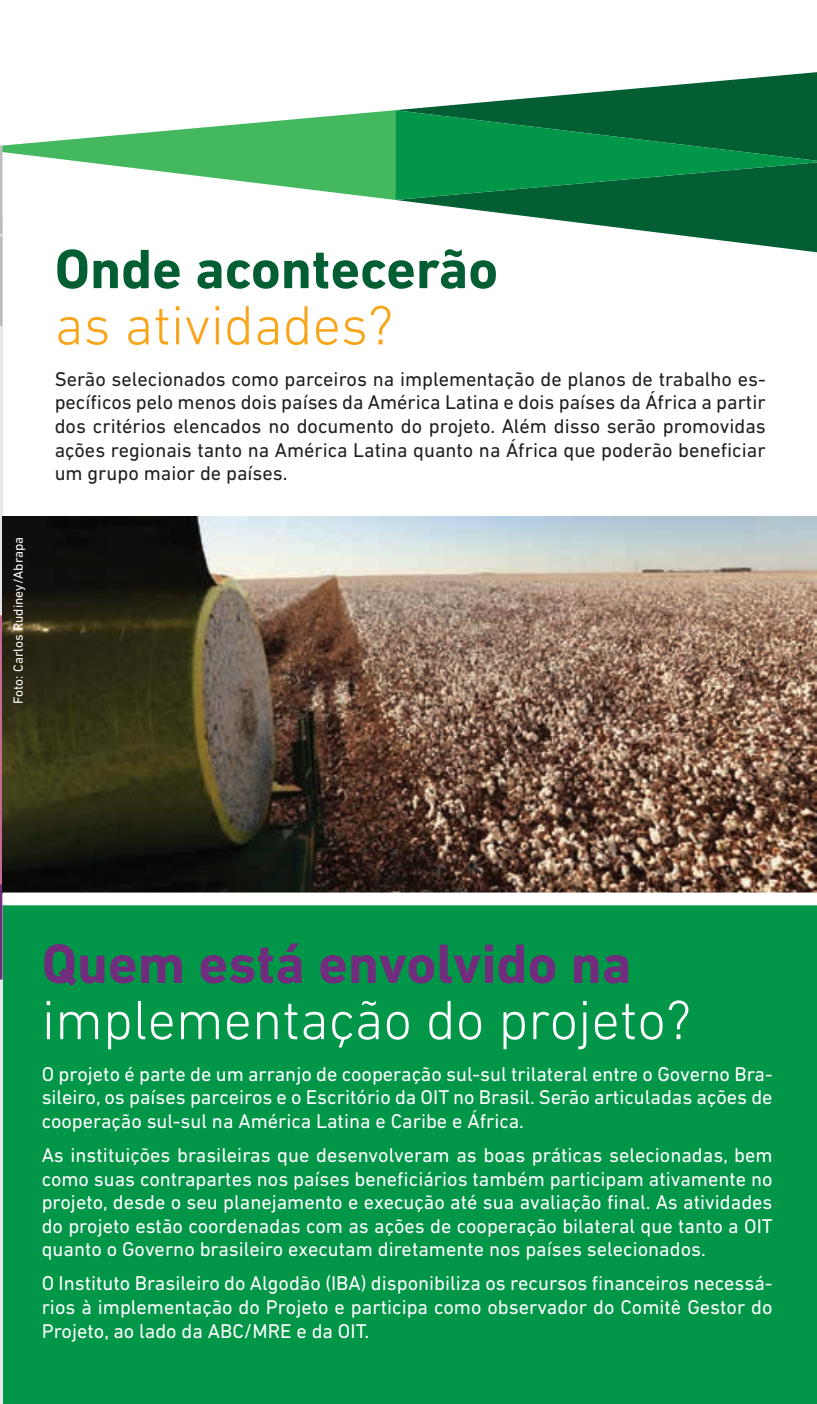
<style>
.page{position:relative;width:817px;height:1404px;background:#fff}
.page>*{position:absolute;margin:0;border:0;box-sizing:border-box;transform-origin:0 0}
.t1{font:300 56.25px "DIN Next LT Pro";color:#fff}
.t2{font:700 56.25px "DIN Next LT Pro";color:#712c7d}
.t3{font:700 56.25px "DIN Next LT Pro";color:#035e33}
.t4{font:300 56.25px "DIN Next LT Pro";color:#f9a51b}
.t5{font:20.25px/23.6px "DIN Next LT Pro";color:#fff;text-align:justify}
.t6{font:20.25px/23.6px "DIN Next LT Pro";color:#231f20;text-align:justify}
.t7{font:13.5px "DIN Next LT Pro";color:#fff}
</style>
<div class="page">
<div style="left:3px;top:872px;width:813px;height:531px;background:#029648"></div>
<hr style="left:0;top:221px;width:3px;height:1182px;background:#e6e7e9">
<svg style="left:0;top:615px;width:3px;height:364px"></svg>
<svg style="left:0;top:72px;width:816px;height:254px"></svg>
<img style="left:3px;top:516px;width:813px;height:376px">
<div style="left:3px;top:892px;width:813px;height:13px;background:#fff"></div>
<p class="t7" style="left:11px;top:703px;width:168px;rotate:-90deg">Foto: Carlos Rudiney/Abrapa</p>
<h1 class="t3" style="left:55px;top:236px;width:445px">Onde acontecerão</h1>
<h1 class="t4" style="left:55px;top:293px;width:340px">as atividades?</h1>
<p class="t6" style="left:55px;top:367px;width:712px">Serão selecionados como parceiros na implementação de planos de trabalho es&shy;pecíficos pelo menos dois países da América Latina e dois países da África a partir dos critérios elencados no documento do projeto. Além disso serão promovidas ações regionais tanto na América Latina quanto na África que poderão beneficiar um grupo maior de países.</p>
<h1 class="t2" style="left:42px;top:930px;width:591px">Quem está envolvido na</h1>
<h1 class="t1" style="left:42px;top:987px;width:650px">implementação do projeto?</h1>
<p class="t5" style="left:42px;top:1061px;width:732px">O projeto é parte de um arranjo de cooperação sul-sul trilateral entre o Governo Bra&shy;sileiro, os países parceiros e o Escritório da OIT no Brasil. Serão articuladas ações de cooperação sul-sul na América Latina e Caribe e África.</p>
<p class="t5" style="left:42px;top:1142px;width:732px">As instituições brasileiras que desenvolveram as boas práticas selecionadas, bem como suas contrapartes nos países beneficiários também participam ativamente no projeto, desde o seu planejamento e execução até sua avaliação final. As atividades do projeto estão coordenadas com as ações de cooperação bilateral que tanto a OIT quanto o Governo brasileiro executam diretamente nos países selecionados.</p>
<p class="t5" style="left:42px;top:1271px;width:732px">O Instituto Brasileiro do Algodão (IBA) disponibiliza os recursos financeiros necessá&shy;rios à implementação do Projeto e participa como observador do Comitê Gestor do Projeto, ao lado da ABC/MRE e da OIT.</p>
</div>
